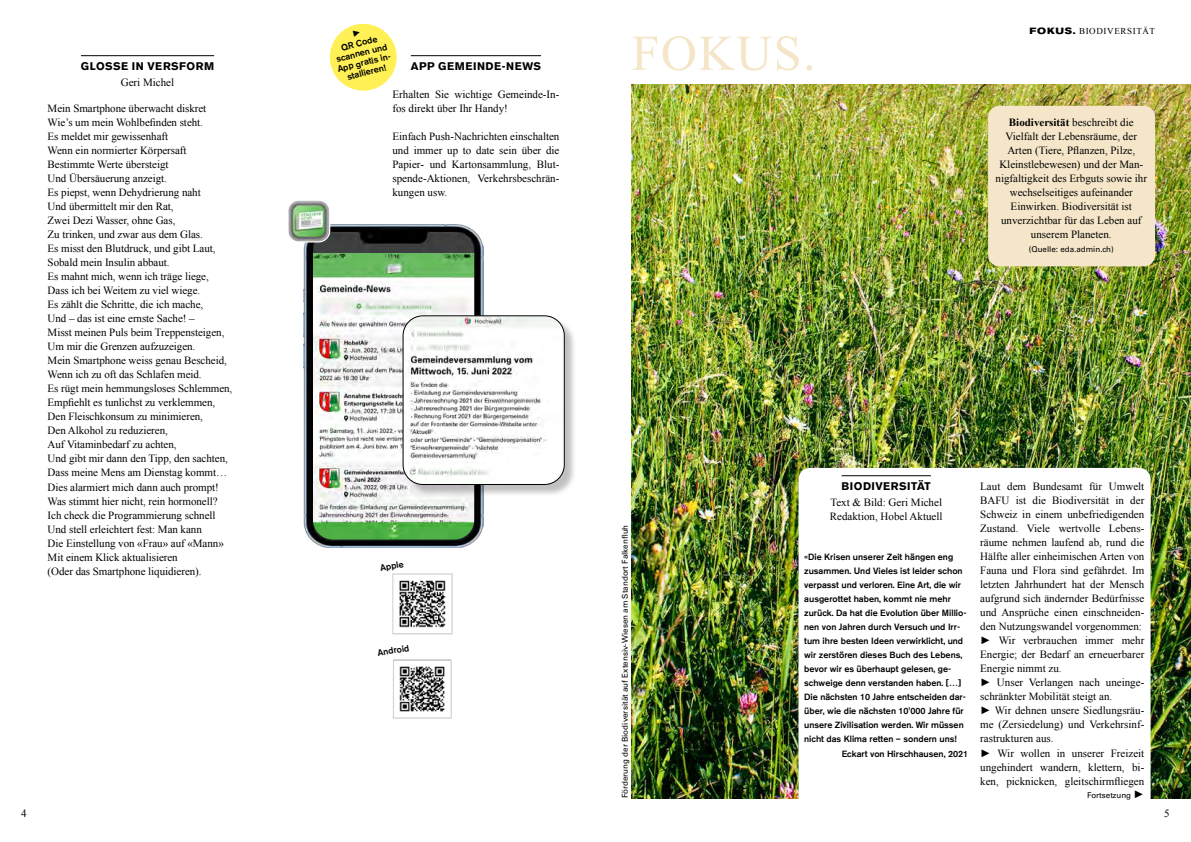
<style>
.page{position:relative;width:1191px;height:842px;background:#fff}
.page>*{position:absolute;margin:0;border:0;box-sizing:border-box;transform-origin:0 0}
.t1{font:50px "Times New Roman";letter-spacing:.03em;color:#f5e6c9}
.t2{font:11px/14px "Times New Roman";color:#000}
.t3{font:700 11px "Akzidenz Grotesk BE";letter-spacing:.045em;color:#000}
.t4{font:9px/10px "BSA Akzidenz Grotesk BQ";color:#000;text-align:center}
.t5{font:9px "Times New Roman";letter-spacing:.07em;color:#000}
.t6{font:8px "Univers LT";color:#000}
.s1{font-family:"Akzidenz Grotesk BE";font-weight:700;font-stretch:expanded}
.s2{font-weight:700}
.s3{font-family:"Times New Roman";font-size:11px}
</style>
<div class="page">
<img style="left:631px;top:84px;width:560px;height:714px">
<svg style="left:798px;top:468px;width:352px;height:331px"></svg>
<hr style="left:841px;top:475px;width:89px;height:1px;background:#000">
<hr style="left:81px;top:55px;width:133px;height:1px;background:#000">
<img style="left:303px;top:224px;width:181px;height:323px">
<img style="left:313px;top:253px;width:161px;height:286px">
<img style="left:289px;top:202px;width:41px;height:40px">
<div style="left:287px;top:200px;width:43px;height:42px;border:1px solid #fff;border-radius:11px"></div>
<div style="left:404px;top:317px;width:173px;height:180px;background:#000;opacity:.25"></div>
<img style="left:403px;top:316px;width:161px;height:168px">
<div style="left:403px;top:316px;width:161px;height:169px;border:1px solid #000;border-radius:20px"></div>
<hr style="left:411px;top:55px;width:130px;height:1px;background:#000">
<img style="left:393px;top:659px;width:59px;height:60px">
<img style="left:392px;top:573px;width:61px;height:62px">
<div style="left:988px;top:106px;width:167px;height:160px;background:#f5e6c9;border-radius:11px"></div>
<svg style="left:329px;top:23px;width:68px;height:68px"></svg>
<p class="t3" style="left:81px;top:60px;width:135px">GLOSSE IN VERSFORM</p>
<p class="t2" style="left:121px;top:76px;width:55px">Geri Michel</p>
<p class="t2" style="left:48px;top:102px;width:186px">Mein Smartphone überwacht diskret Wie’s um mein Wohlbefinden steht.<br>Es meldet mir gewissenhaft<br>Wenn ein normierter Körpersaft Bestimmte Werte übersteigt<br>Und Übersäuerung anzeigt.<br>Es piepst, wenn Dehydrierung naht<br>Und übermittelt mir den Rat,<br>Zwei Dezi Wasser, ohne Gas,<br>Zu trinken, und zwar aus dem Glas.<br>Es misst den Blutdruck, und gibt Laut, Sobald mein Insulin abbaut.<br>Es mahnt mich, wenn ich träge liege, Dass ich bei Weitem zu viel wiege.<br>Es zählt die Schritte, die ich mache,<br>Und – das ist eine ernste Sache! –<br>Misst meinen Puls beim Treppensteigen, Um mir die Grenzen aufzuzeigen.<br>Mein Smartphone weiss genau Bescheid, Wenn ich zu oft das Schlafen meid.<br>Es rügt mein hemmungsloses Schlemmen, Empfiehlt es tunlichst zu verklemmen, Den Fleischkonsum zu minimieren,<br>Den Alkohol zu reduzieren,<br>Auf Vitaminbedarf zu achten,<br>Und gibt mir dann den Tipp, den sachten, Dass meine Mens am Dienstag kommt… Dies alarmiert mich dann auch prompt!<br>Was stimmt hier nicht, rein hormonell?<br>Ich check die Programmierung schnell Und stell erleichtert fest: Man kann<br>Die Einstellung von «Frau» auf «Mann» Mit einem Klick aktualisieren<br>(Oder das Smartphone liquidieren).</p>
<p class="t4" style="left:331px;top:45px;width:58px;rotate:-14deg">QR Code scannen und<br>App gratis in&shy;stallieren!</p>
<p class="t3" style="left:411px;top:60px;width:132px">APP GEMEINDE-NEWS</p>
<p class="t2" style="left:392px;top:87px;width:168px">Erhalten Sie wichtige Gemeinde-In&shy;fos direkt über Ihr Handy!</p>
<p class="t2" style="left:392px;top:129px;width:168px;text-align:justify">Einfach Push-Nachrichten einschalten und immer up to date sein über die Papier- und Kartonsammlung, Blut&shy;spende-Aktionen, Verkehrsbeschrän&shy;kungen usw.</p>
<h1 class="t1" style="left:631px;top:19px;width:185px">FOKUS.</h1>
<p class="t5" style="left:1029px;top:25px;width:127px"><span class="s1">FOKUS.</span> BIODIVERSITÄT</p>
<p class="t2" style="left:995px;top:115px;width:153px;text-align:center"><span class="s2">Biodiversität</span> beschreibt die<br>Vielfalt der Lebensräume, der<br>Arten (Tiere, Pflanzen, Pilze,<br>Kleinstlebewesen) und der Man&shy;nigfaltigkeit des Erbguts sowie ihr wechselseitiges aufeinander<br>Einwirken. Biodiversität ist unverzichtbar für das Leben auf unserem Planeten.</p>
<p class="t6" style="left:1028px;top:245px;width:86px">(Quelle: eda.admin.ch)</p>
<p class="t4" style="left:379px;top:563px;width:25px;rotate:-10deg">Apple</p>
<p class="t4" style="left:377px;top:648px;width:34px;rotate:-10deg">Android</p>
<p class="t6" style="left:620px;top:798px;width:275px;rotate:-90deg">Förderung der Biodiversität auf Extensiv-Wiesen am Standort Falkenfluh</p>
<p class="t3" style="left:841px;top:480px;width:91px">BIODIVERSITÄT</p>
<p class="t2" style="left:830px;top:496px;width:114px">Text &amp; Bild: Geri Michel<br>Redaktion, Hobel Aktuell</p>
<p class="t4" style="left:804px;top:552px;width:151px">«Die Krisen unserer Zeit hängen eng</p>
<p class="t4" style="left:804px;top:566px;width:160px">zusammen. Und Vieles ist leider schon</p>
<p class="t4" style="left:804px;top:580px;width:158px">verpasst und verloren. Eine Art, die wir</p>
<p class="t4" style="left:804px;top:594px;width:148px">ausgerottet haben, kommt nie mehr</p>
<p class="t4" style="left:804px;top:608px;width:164px">zurück. Da hat die Evolution über Millio-</p>
<p class="t4" style="left:804px;top:622px;width:157px">nen von Jahren durch Versuch und Irr-</p>
<p class="t4" style="left:804px;top:636px;width:160px">tum ihre besten Ideen verwirklicht, und</p>
<p class="t4" style="left:804px;top:650px;width:160px">wir zerstören dieses Buch des Lebens,</p>
<p class="t4" style="left:804px;top:664px;width:149px">bevor wir es überhaupt gelesen, ge-</p>
<p class="t4" style="left:804px;top:678px;width:159px">schweige denn verstanden haben. […]</p>
<p class="t4" style="left:804px;top:692px;width:163px">Die nächsten 10 Jahre entscheiden dar-</p>
<p class="t4" style="left:804px;top:706px;width:161px">über, wie die nächsten 10'000 Jahre für</p>
<p class="t4" style="left:804px;top:720px;width:161px">unsere Zivilisation werden. Wir müssen</p>
<p class="t4" style="left:804px;top:734px;width:154px">nicht das Klima retten – sondern uns!</p>
<p class="t4" style="left:841px;top:748px;width:128px">Eckart von Hirschhausen, 2021</p>
<p class="t2" style="left:980px;top:479px;width:166px">Laut dem Bundesamt für Umwelt<br>BAFU ist die Biodiversität in der<br>Schweiz in einem unbefriedigenden<br>Zustand. Viele wertvolle Lebens&shy;räume nehmen laufend ab, rund die<br>Hälfte aller einheimischen Arten von<br>Fauna und Flora sind gefährdet. Im letzten Jahrhundert hat der Mensch aufgrund sich ändernder Bedürfnisse und Ansprüche einen einschneiden&shy;den Nutzungswandel vorgenommen: ► Wir verbrauchen immer mehr<br>Energie; der Bedarf an erneuerbarer<br>Energie nimmt zu.<br>► Unser Verlangen nach uneinge&shy;schränkter Mobilität steigt an.<br>► Wir dehnen unsere Siedlungsräu&shy;me (Zersiedelung) und Verkehrsinf&shy;rastrukturen aus.<br>► Wir wollen in unserer Freizeit ungehindert wandern, klettern, bi&shy;ken, picknicken, gleitschirmfliegen</p>
<p class="t6" style="left:1087px;top:791px;width:59px">Fortsetzung <span class="s3">►</span></p>
<p class="t2" style="left:21px;top:806px;width:7px">4</p>
<p class="t2" style="left:1164px;top:806px;width:7px">5</p>
</div>
